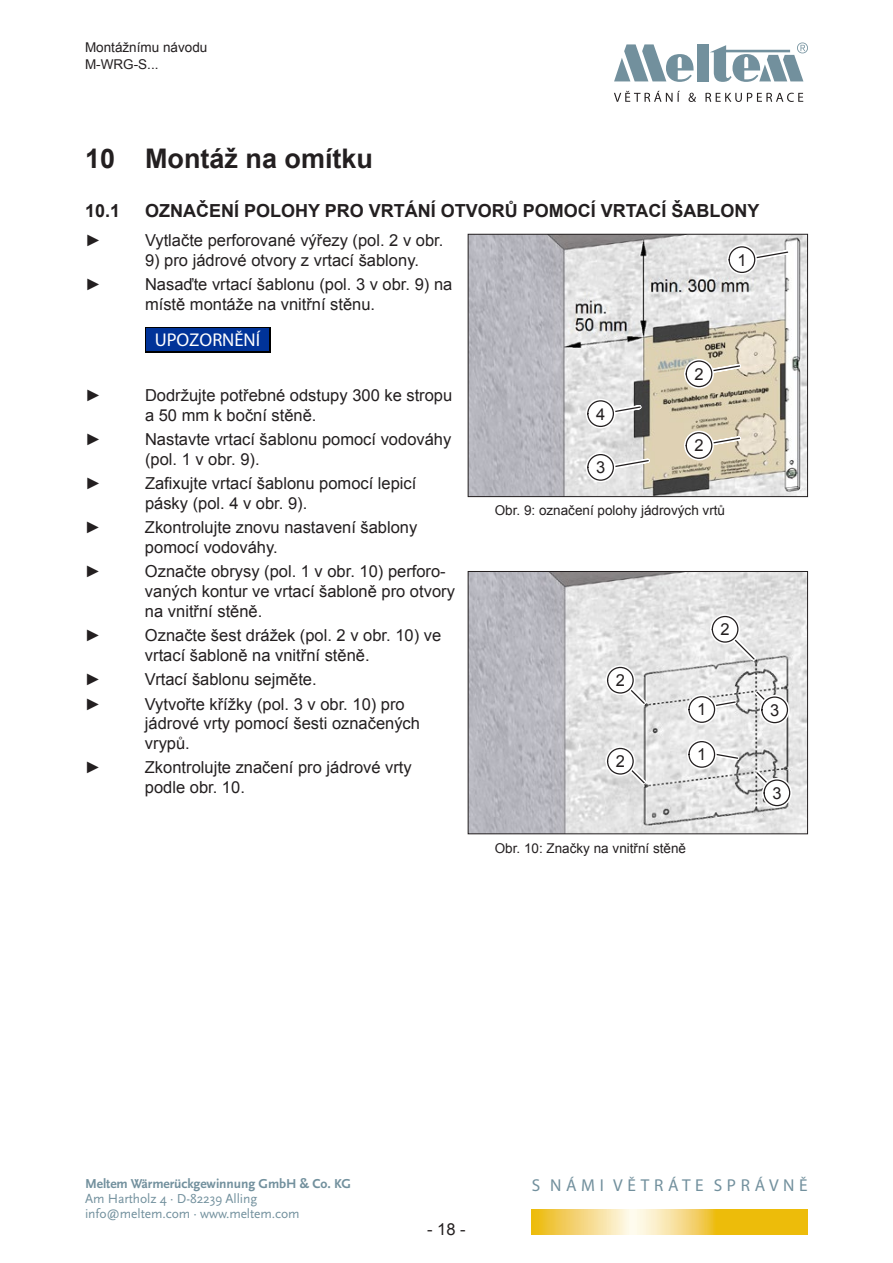
<style>
.page{position:relative;width:893px;height:1263px;background:#fff}
.page>*{position:absolute;margin:0;border:0;box-sizing:border-box;transform-origin:0 0}
.t1{font:700 27px "Arial";color:#231f20}
.t2{font:18.6px "Myriad Pro";color:#fff}
.t3{font:700 18px "Arial";color:#231f20}
.t4{font:17.25px "Myriad Pro";letter-spacing:.27em;color:#72909d}
.t5{font:16.5px/19.8px "Arial";color:#231f20}
.t6{font:13.5px/16.2px "Arial";color:#231f20}
.t7{font:13.5px/15px "Scala Sans Pro";letter-spacing:-.005em;color:#72909d}
.t8{font:700 13.5px "Scala Sans Pro";letter-spacing:-.005em;color:#72909d}
</style>
<div class="page">
<svg style="left:531px;top:1209px;width:277px;height:25px;background:#f2d05e"></svg>
<svg style="left:614px;top:44px;width:80px;height:38px"></svg>
<div style="left:697px;top:44px;width:11px;height:37px;background:#72909d"></div>
<svg style="left:710px;top:43px;width:98px;height:39px"></svg>
<svg style="left:614px;top:91px;width:189px;height:11px"></svg>
<div style="left:145px;top:327px;width:126px;height:25px;background:#000"></div>
<div style="left:146px;top:328px;width:123px;height:23px;background:#039"></div>
<img style="left:470px;top:236px;width:336px;height:259px">
<div style="left:468px;top:234px;width:340px;height:263px;border:1px solid #231f20"></div>
<svg style="left:724px;top:242px;width:68px;height:35px"></svg>
<div style="left:729px;top:247px;width:26px;height:25px;background:#fff;border-radius:50%"></div>
<div style="left:729px;top:246px;width:26px;height:27px;border:1px solid #231f20;border-radius:50%"></div>
<svg style="left:583px;top:450px;width:70px;height:35px;background:#dbd9d5"></svg>
<div style="left:588px;top:455px;width:25px;height:25px;background:#fff;border-radius:50%"></div>
<div style="left:587px;top:454px;width:27px;height:27px;border:1px solid #231f20;border-radius:50%"></div>
<svg style="left:583px;top:396px;width:61px;height:35px;background:#bebebe"></svg>
<div style="left:588px;top:401px;width:25px;height:25px;background:#fff;border-radius:50%"></div>
<div style="left:587px;top:400px;width:27px;height:27px;border:1px solid #231f20;border-radius:50%"></div>
<svg style="left:681px;top:356px;width:63px;height:35px;background:#d8ceb7"></svg>
<div style="left:686px;top:361px;width:26px;height:26px;background:#fff;border-radius:50%"></div>
<div style="left:686px;top:360px;width:26px;height:27px;border:1px solid #231f20;border-radius:50%"></div>
<svg style="left:681px;top:428px;width:63px;height:35px;background:#d7cdb6"></svg>
<div style="left:686px;top:433px;width:26px;height:25px;background:#fff;border-radius:50%"></div>
<div style="left:686px;top:432px;width:26px;height:27px;border:1px solid #231f20;border-radius:50%"></div>
<img style="left:470px;top:573px;width:336px;height:259px">
<div style="left:468px;top:571px;width:340px;height:263px;border:1px solid #231f20"></div>
<svg style="left:684px;top:692px;width:55px;height:35px"></svg>
<div style="left:689px;top:697px;width:25px;height:25px;background:#fff;border-radius:50%"></div>
<div style="left:688px;top:696px;width:27px;height:27px;border:1px solid #231f20;border-radius:50%"></div>
<svg style="left:684px;top:737px;width:58px;height:35px"></svg>
<div style="left:689px;top:742px;width:25px;height:25px;background:#fff;border-radius:50%"></div>
<div style="left:688px;top:741px;width:27px;height:27px;border:1px solid #231f20;border-radius:50%"></div>
<svg style="left:603px;top:663px;width:46px;height:46px"></svg>
<div style="left:608px;top:667px;width:25px;height:26px;background:#fff;border-radius:50%"></div>
<div style="left:607px;top:667px;width:27px;height:27px;border:1px solid #231f20;border-radius:50%"></div>
<svg style="left:603px;top:744px;width:46px;height:44px"></svg>
<div style="left:608px;top:748px;width:25px;height:26px;background:#fff;border-radius:50%"></div>
<div style="left:607px;top:748px;width:27px;height:27px;border:1px solid #231f20;border-radius:50%"></div>
<svg style="left:708px;top:612px;width:51px;height:52px"></svg>
<div style="left:712px;top:616px;width:26px;height:26px;background:#fff;border-radius:50%"></div>
<div style="left:712px;top:616px;width:26px;height:27px;border:1px solid #231f20;border-radius:50%"></div>
<svg style="left:751px;top:767px;width:43px;height:43px"></svg>
<div style="left:764px;top:780px;width:26px;height:26px;background:#fff;border-radius:50%"></div>
<div style="left:763px;top:779px;width:27px;height:27px;border:1px solid #231f20;border-radius:50%"></div>
<svg style="left:751px;top:687px;width:41px;height:40px"></svg>
<div style="left:762px;top:697px;width:25px;height:26px;background:#fff;border-radius:50%"></div>
<div style="left:761px;top:696px;width:27px;height:27px;border:1px solid #231f20;border-radius:50%"></div>
<p class="t6" style="left:85px;top:40px;width:124px">Montážnímu návodu<br>M-WRG-S...</p>
<h1 class="t1" style="left:85px;top:141px;width:290px">10 Montáž na omítku</h1>
<p class="t3" style="left:85px;top:199px;width:37px">10.1</p>
<p class="t3" style="left:145px;top:199px;width:616px">OZNAČENÍ POLOHY PRO VRTÁNÍ OTVORŮ POMOCÍ VRTACÍ ŠABLONY</p>
<p class="t5" style="left:85px;top:230px;width:18px">►</p>
<p class="t5" style="left:145px;top:230px;width:300px">Vytlačte perforované výřezy (pol. 2 v obr.</p>
<p class="t5" style="left:145px;top:250px;width:275px">9) pro jádrové otvory z vrtací šablony.</p>
<p class="t5" style="left:85px;top:274px;width:18px">►</p>
<p class="t5" style="left:145px;top:274px;width:309px">Nasaďte vrtací šablonu (pol. 3 v obr. 9) na místě montáže na vnitřní stěnu.</p>
<p class="t2" style="left:155px;top:329px;width:107px">UPOZORNĚNÍ</p>
<p class="t5" style="left:737px;top:250px;width:11px">1</p>
<p class="t5" style="left:85px;top:385px;width:18px">►</p>
<p class="t5" style="left:145px;top:385px;width:309px">Dodržujte potřebné odstupy 300 ke stropu a 50 mm k boční stěně.</p>
<p class="t5" style="left:85px;top:429px;width:18px">►</p>
<p class="t5" style="left:145px;top:429px;width:308px">Nastavte vrtací šablonu pomocí vodováhy (pol. 1 v obr. 9).</p>
<p class="t5" style="left:85px;top:473px;width:18px">►</p>
<p class="t5" style="left:145px;top:473px;width:273px">Zafixujte vrtací šablonu pomocí lepicí pásky (pol. 4 v obr. 9).</p>
<p class="t5" style="left:85px;top:517px;width:18px">►</p>
<p class="t5" style="left:145px;top:517px;width:274px">Zkontrolujte znovu nastavení šablony pomocí vodováhy.</p>
<p class="t5" style="left:85px;top:562px;width:18px">►</p>
<p class="t5" style="left:145px;top:562px;width:311px">Označte obrysy (pol. 1 v obr. 10) perforo&shy;vaných kontur ve vrtací šabloně pro otvory na vnitřní stěně.</p>
<p class="t5" style="left:85px;top:625px;width:18px">►</p>
<p class="t5" style="left:145px;top:625px;width:298px">Označte šest drážek (pol. 2 v obr. 10) ve vrtací šabloně na vnitřní stěně.</p>
<p class="t5" style="left:85px;top:670px;width:18px">►</p>
<p class="t5" style="left:145px;top:670px;width:173px">Vrtací šablonu sejměte.</p>
<p class="t5" style="left:85px;top:694px;width:18px">►</p>
<p class="t5" style="left:145px;top:694px;width:277px">Vytvořte křížky (pol. 3 v obr. 10) pro jádrové vrty pomocí šesti označených vrypů.</p>
<p class="t5" style="left:85px;top:758px;width:18px">►</p>
<p class="t5" style="left:145px;top:758px;width:268px">Zkontrolujte značení pro jádrové vrty podle obr. 10.</p>
<p class="t5" style="left:596px;top:404px;width:11px">4</p>
<p class="t5" style="left:596px;top:458px;width:11px">3</p>
<p class="t5" style="left:694px;top:364px;width:11px">2</p>
<p class="t5" style="left:694px;top:436px;width:11px">2</p>
<p class="t6" style="left:495px;top:503px;width:232px">Obr. 9: označení polohy jádrových vrtů</p>
<p class="t5" style="left:616px;top:671px;width:11px">2</p>
<p class="t5" style="left:616px;top:752px;width:11px">2</p>
<p class="t5" style="left:720px;top:620px;width:11px">2</p>
<p class="t5" style="left:697px;top:700px;width:11px">1</p>
<p class="t5" style="left:697px;top:745px;width:11px">1</p>
<p class="t6" style="left:495px;top:840px;width:193px">Obr. 10: Značky na vnitřní stěně</p>
<p class="t5" style="left:770px;top:700px;width:11px">3</p>
<p class="t5" style="left:772px;top:783px;width:11px">3</p>
<p class="t8" style="left:85px;top:1176px;width:267px">Meltem Wärmerückgewinnung GmbH &amp; Co. KG</p>
<p class="t7" style="left:85px;top:1191px;width:216px">Am Hartholz 4 · D-82239 Alling info@meltem.com · www.meltem.com</p>
<p class="t5" style="left:427px;top:1219px;width:40px">- 18 -</p>
<p class="t4" style="left:532px;top:1174px;width:278px">S NÁMI VĚTRÁTE SPRÁVNĚ</p>
</div>
